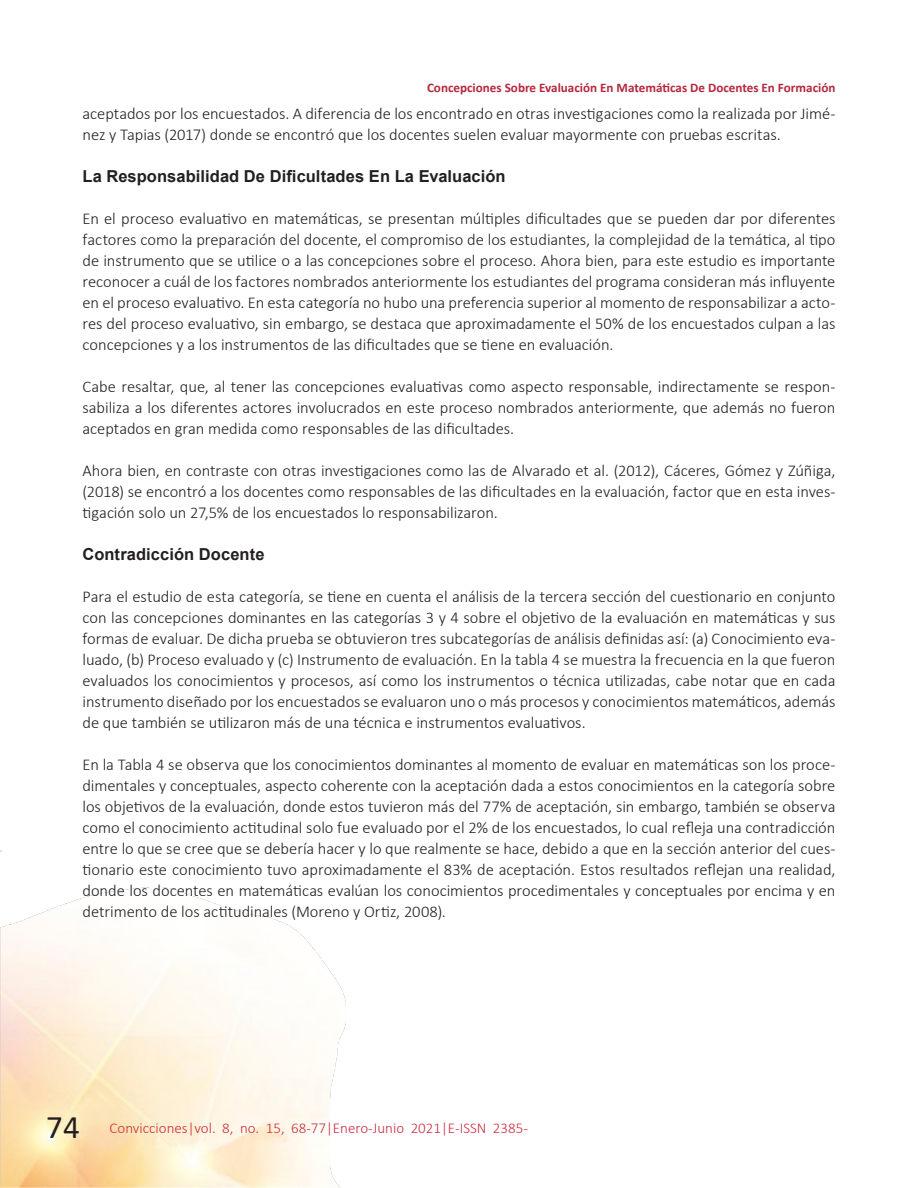
<style>
.page{position:relative;width:918px;height:1188px;background:#fff}
.page>*{position:absolute;margin:0;border:0;box-sizing:border-box;transform-origin:0 0}
.t1{font:300 16.5px/21px "Calibri";letter-spacing:-.005em;color:#231f20;text-align:justify}
.Sub2{font:700 16.5px "Arial";letter-spacing:.005em;color:#231f20}
.t2{font:300 15px "Calibri";color:#cd2d3f}
.t3{font:700 13.05px "Calibri";color:#b5283e}
.s1{font-weight:400;font-size:33px;color:#231f20}
</style>
<div class="page">
<img style="left:0;top:850px;width:346px;height:338px">
<p class="t3" style="left:427px;top:78px;width:410px">Concepciones Sobre Evaluación En Matemáticas De Docentes En Formación</p>
<p class="t1" style="left:82px;top:103px;width:754px">aceptados por los encuestados. A diferencia de los encontrado en otras investigaciones como la realizada por Jimé&shy;nez y Tapias (2017) donde se encontró que los docentes suelen evaluar mayormente con pruebas escritas.</p>
<p class="Sub2" style="left:82px;top:164px;width:425px">La Responsabilidad De Dificultades En La Evaluación</p>
<p class="t1" style="left:82px;top:208px;width:755px">En el proceso evaluativo en matemáticas, se presentan múltiples dificultades que se pueden dar por diferentes factores como la preparación del docente, el compromiso de los estudiantes, la complejidad de la temática, al tipo de instrumento que se utilice o a las concepciones sobre el proceso. Ahora bien, para este estudio es importante reconocer a cuál de los factores nombrados anteriormente los estudiantes del programa consideran más influyente en el proceso evaluativo. En esta categoría no hubo una preferencia superior al momento de responsabilizar a acto&shy;res del proceso evaluativo, sin embargo, se destaca que aproximadamente el 50% de los encuestados culpan a las concepciones y a los instrumentos de las dificultades que se tiene en evaluación.</p>
<p class="t1" style="left:82px;top:376px;width:754px">Cabe resaltar, que, al tener las concepciones evaluativas como aspecto responsable, indirectamente se respon&shy;sabiliza a los diferentes actores involucrados en este proceso nombrados anteriormente, que además no fueron aceptados en gran medida como responsables de las dificultades.</p>
<p class="t1" style="left:82px;top:460px;width:754px">Ahora bien, en contraste con otras investigaciones como las de Alvarado et al. (2012), Cáceres, Gómez y Zúñiga, (2018) se encontró a los docentes como responsables de las dificultades en la evaluación, factor que en esta inves&shy;tigación solo un 27,5% de los encuestados lo responsabilizaron.</p>
<p class="Sub2" style="left:82px;top:542px;width:184px">Contradicción Docente</p>
<p class="t1" style="left:82px;top:586px;width:755px">Para el estudio de esta categoría, se tiene en cuenta el análisis de la tercera sección del cuestionario en conjunto con las concepciones dominantes en las categorías 3 y 4 sobre el objetivo de la evaluación en matemáticas y sus formas de evaluar. De dicha prueba se obtuvieron tres subcategorías de análisis definidas así: (a) Conocimiento eva&shy;luado, (b) Proceso evaluado y (c) Instrumento de evaluación. En la tabla 4 se muestra la frecuencia en la que fueron evaluados los conocimientos y procesos, así como los instrumentos o técnica utilizadas, cabe notar que en cada instrumento diseñado por los encuestados se evaluaron uno o más procesos y conocimientos matemáticos, además de que también se utilizaron más de una técnica e instrumentos evaluativos.</p>
<p class="t1" style="left:82px;top:754px;width:754px">En la Tabla 4 se observa que los conocimientos dominantes al momento de evaluar en matemáticas son los proce&shy;dimentales y conceptuales, aspecto coherente con la aceptación dada a estos conocimientos en la categoría sobre los objetivos de la evaluación, donde estos tuvieron más del 77% de aceptación, sin embargo, también se observa como el conocimiento actitudinal solo fue evaluado por el 2% de los encuestados, lo cual refleja una contradicción entre lo que se cree que se debería hacer y lo que realmente se hace, debido a que en la sección anterior del cues&shy;tionario este conocimiento tuvo aproximadamente el 83% de aceptación. Estos resultados reflejan una realidad, donde los docentes en matemáticas evalúan los conocimientos procedimentales y conceptuales por encima y en detrimento de los actitudinales (Moreno y Ortiz, 2008).</p>
<p class="t2" style="left:46px;top:1119px;width:483px"><span class="s1">74</span> Convicciones|vol. 8, no. 15, 68-77|Enero-Junio 2021|E-ISSN 2385-</p>
</div>
